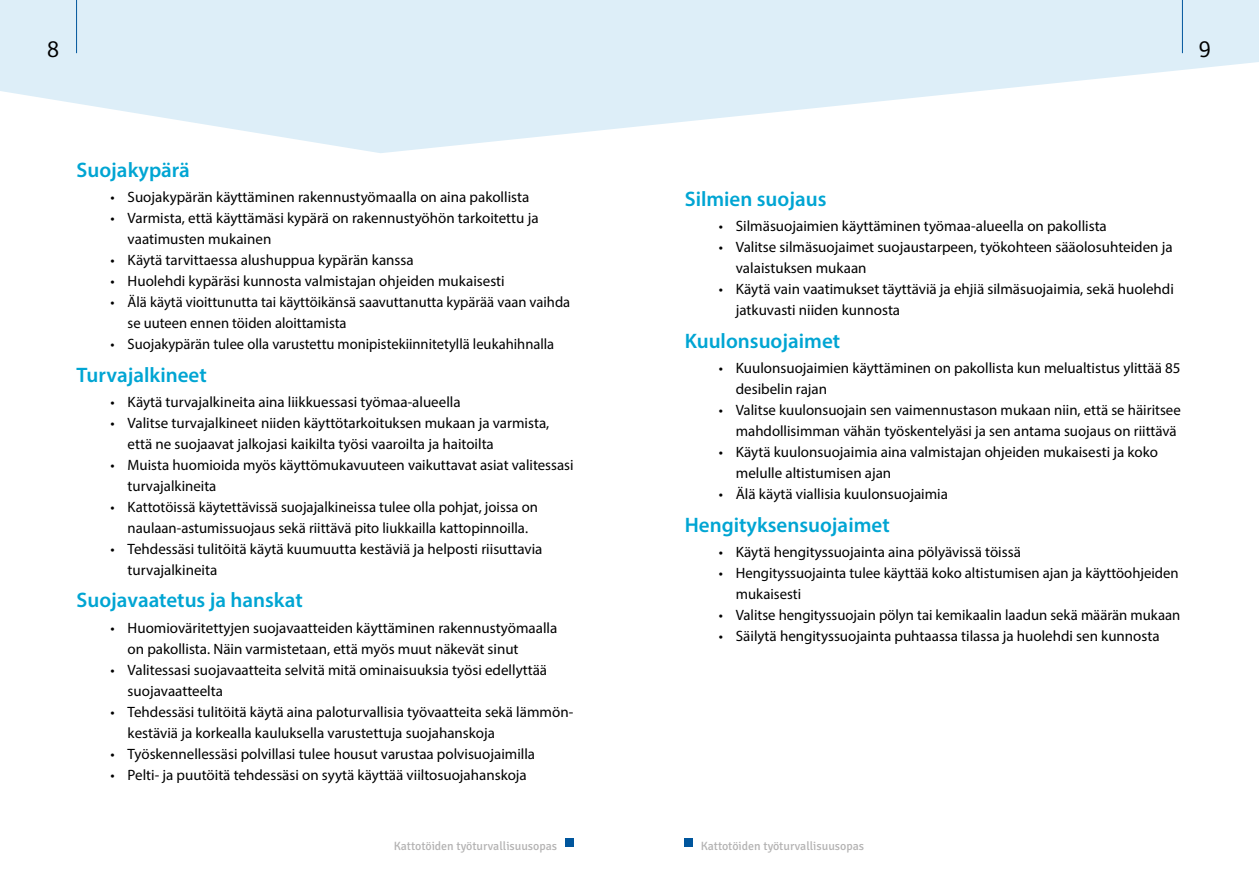
<style>
.page{position:relative;width:1259px;height:893px;background:#fff}
.page>*{position:absolute;margin:0;border:0;box-sizing:border-box;transform-origin:0 0}
.t1{font:300 24px "Signika";color:#000}
.t2{font:600 21px "Myriad Pro";color:#00a5d3}
.t3{font:15px/21px "Myriad Pro";color:#000}
.t4{font:12px "Signika";color:#b3b2b2}
</style>
<div class="page">
<svg style="left:0;top:0;width:1259px;height:153px;fill:#ddeef8"></svg>
<hr style="left:76px;top:0;width:1px;height:53px;background:#00569d">
<hr style="left:1182px;top:0;width:1px;height:53px;background:#00569d">
<div style="left:565px;top:838px;width:9px;height:9px;background:#00569d"></div>
<div style="left:684px;top:838px;width:9px;height:9px;background:#00569d"></div>
<h1 class="t1" style="left:47px;top:36px;width:14px">8</h1>
<h1 class="t1" style="left:1198px;top:36px;width:14px">9</h1>
<h2 class="t2" style="left:77px;top:156px;width:115px">Suojakypärä</h2>
<p class="t3" style="left:111px;top:186px;width:420px">• Suojakypärän käyttäminen rakennustyömaalla on aina pakollista</p>
<p class="t3" style="left:128px;top:207px;width:412px;text-indent:-17px">• Varmista, että käyttämäsi kypärä on rakennustyöhön tarkoitettu ja vaatimusten mukainen</p>
<p class="t3" style="left:111px;top:249px;width:304px">• Käytä tarvittaessa alushuppua kypärän kanssa</p>
<p class="t3" style="left:111px;top:270px;width:395px">• Huolehdi kypäräsi kunnosta valmistajan ohjeiden mukaisesti</p>
<p class="t3" style="left:128px;top:291px;width:444px;text-indent:-17px">• Älä käytä vioittunutta tai käyttöikänsä saavuttanutta kypärää vaan vaihda se uuteen ennen töiden aloittamista</p>
<p class="t3" style="left:111px;top:333px;width:445px">• Suojakypärän tulee olla varustettu monipistekiinnitetyllä leukahihnalla</p>
<h2 class="t2" style="left:77px;top:361px;width:132px">Turvajalkineet</h2>
<p class="t3" style="left:111px;top:391px;width:351px">• Käytä turvajalkineita aina liikkuessasi työmaa-alueella</p>
<p class="t3" style="left:128px;top:412px;width:423px;text-indent:-17px">• Valitse turvajalkineet niiden käyttötarkoituksen mukaan ja varmista, että ne suojaavat jalkojasi kaikilta työsi vaaroilta ja haitoilta</p>
<p class="t3" style="left:128px;top:454px;width:447px;text-indent:-17px">• Muista huomioida myös käyttömukavuuteen vaikuttavat asiat valitessasi turvajalkineita</p>
<p class="t3" style="left:111px;top:496px;width:429px;text-align:center">• Kattotöissä käytettävissä suojajalkineissa tulee olla pohjat, joissa on naulaan-astumissuojaus sekä riittävä pito liukkailla kattopinnoilla.</p>
<p class="t3" style="left:128px;top:538px;width:416px;text-indent:-17px">• Tehdessäsi tulitöitä käytä kuumuutta kestäviä ja helposti riisuttavia turvajalkineita</p>
<h2 class="t2" style="left:77px;top:587px;width:228px">Suojavaatetus ja hanskat</h2>
<p class="t3" style="left:128px;top:617px;width:431px;text-indent:-17px">• Huomioväritettyjen suojavaatteiden käyttäminen rakennustyömaalla on pakollista. Näin varmistetaan, että myös muut näkevät sinut</p>
<p class="t3" style="left:128px;top:659px;width:421px;text-indent:-17px">• Valitessasi suojavaatteita selvitä mitä ominaisuuksia työsi edellyttää suojavaatteelta</p>
<p class="t3" style="left:128px;top:701px;width:447px;text-indent:-17px">• Tehdessäsi tulitöitä käytä aina paloturvallisia työvaatteita sekä lämmön&shy;kestäviä ja korkealla kauluksella varustettuja suojahanskoja</p>
<p class="t3" style="left:111px;top:743px;width:426px">• Työskennellessäsi polvillasi tulee housut varustaa polvisuojaimilla</p>
<p class="t3" style="left:111px;top:764px;width:418px">• Pelti- ja puutöitä tehdessäsi on syytä käyttää viiltosuojahanskoja</p>
<h2 class="t2" style="left:685px;top:186px;width:143px">Silmien suojaus</h2>
<p class="t3" style="left:719px;top:216px;width:389px">• Silmäsuojaimien käyttäminen työmaa-alueella on pakollista</p>
<p class="t3" style="left:736px;top:237px;width:438px;text-indent:-17px">• Valitse silmäsuojaimet suojaustarpeen, työkohteen sääolosuhteiden ja valaistuksen mukaan</p>
<p class="t3" style="left:736px;top:279px;width:439px;text-indent:-17px">• Käytä vain vaatimukset täyttäviä ja ehjiä silmäsuojaimia, sekä huolehdi jatkuvasti niiden kunnosta</p>
<h2 class="t2" style="left:685px;top:327px;width:157px">Kuulonsuojaimet</h2>
<p class="t3" style="left:736px;top:357px;width:446px;text-indent:-17px">• Kuulonsuojaimien käyttäminen on pakollista kun melualtistus ylittää 85 desibelin rajan</p>
<p class="t3" style="left:719px;top:399px;width:463px;text-align:right">• Valitse kuulonsuojain sen vaimennustason mukaan niin, että se häiritsee mahdollisimman vähän työskentelyäsi ja sen antama suojaus on riittävä</p>
<p class="t3" style="left:736px;top:441px;width:424px;text-indent:-17px">• Käytä kuulonsuojaimia aina valmistajan ohjeiden mukaisesti ja koko melulle altistumisen ajan</p>
<p class="t3" style="left:719px;top:483px;width:231px">• Älä käytä viallisia kuulonsuojaimia</p>
<h2 class="t2" style="left:685px;top:511px;width:206px">Hengityksensuojaimet</h2>
<p class="t3" style="left:719px;top:541px;width:304px">• Käytä hengityssuojainta aina pölyävissä töissä</p>
<p class="t3" style="left:736px;top:562px;width:444px;text-indent:-17px">• Hengityssuojainta tulee käyttää koko altistumisen ajan ja käyttöohjeiden mukaisesti</p>
<p class="t3" style="left:719px;top:604px;width:463px">• Valitse hengityssuojain pölyn tai kemikaalin laadun sekä määrän mukaan</p>
<p class="t3" style="left:719px;top:625px;width:442px">• Säilytä hengityssuojainta puhtaassa tilassa ja huolehdi sen kunnosta</p>
<p class="t4" style="left:394px;top:839px;width:165px">Kattotöiden työturvallisuusopas</p>
<p class="t4" style="left:701px;top:839px;width:165px">Kattotöiden työturvallisuusopas</p>
</div>
